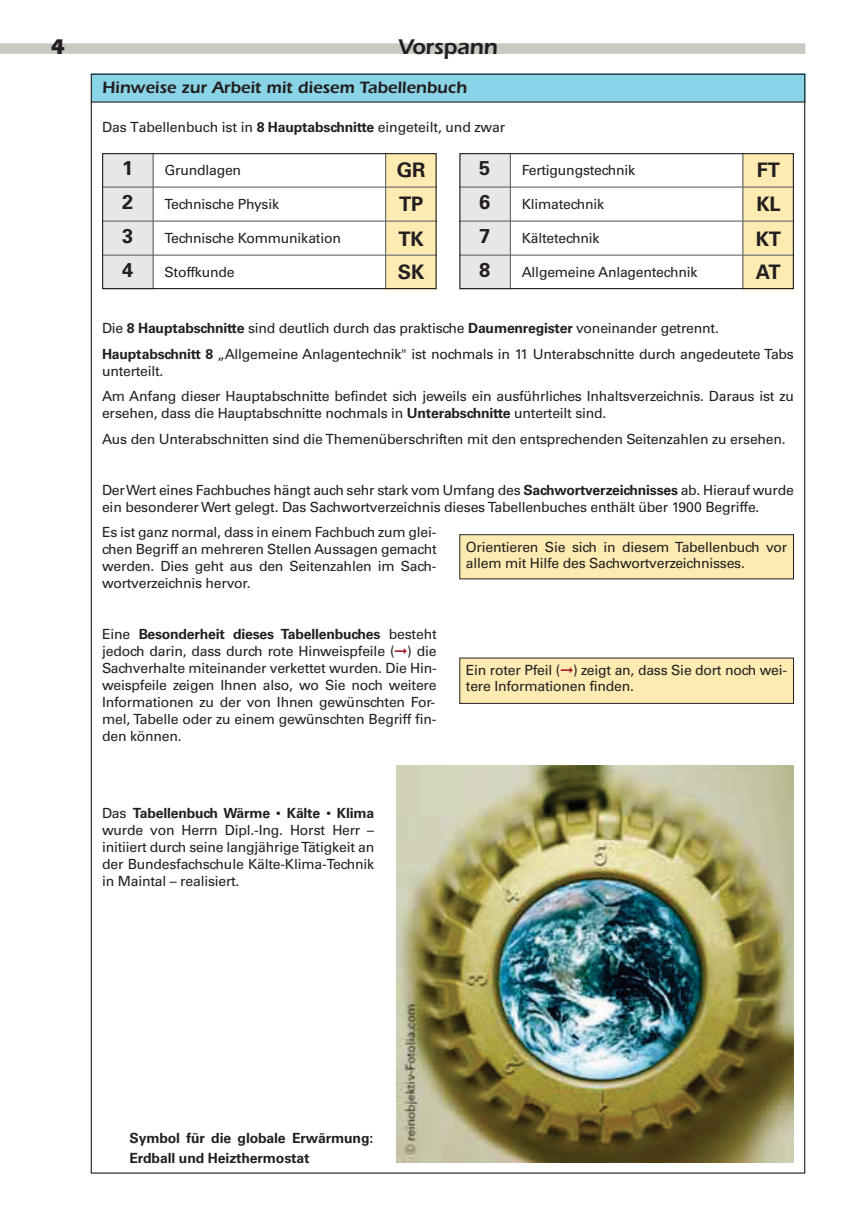
<style>
.page{position:relative;width:862px;height:1219px;background:#fff}
.page>*{position:absolute;margin:0;border:0;box-sizing:border-box;transform-origin:0 0}
.t1{font:600 22px "Itc Eras";letter-spacing:-.01em;color:#231f20}
.t2{font:700 22px "Itc Eras";color:#231f20}
.t3{font:700 20px "Univers";letter-spacing:-.015em;color:#231f20}
.t4{font:600 17px "Itc Eras";letter-spacing:-.005em;color:#231f20}
.t5{font:14px/17px "Univers";letter-spacing:-.015em;color:#231f20}
.t6{font:14px "Univers LT Std";letter-spacing:-.01em;color:#231f20}
.t7{font:700 14px/20px "Univers LT Std";letter-spacing:-.01em;color:#231f20}
.s1{font-family:"Univers";font-weight:700}
.s2{font-weight:700}
.s3{color:#a71d2c}
.s4{font-family:"Universal Newswith Comm Pi"}
</style>
<div class="page">
<div style="left:91px;top:74px;width:714px;height:28px;background:#8ad4e7"></div>
<hr style="left:91px;top:101px;width:714px;height:2px;background:#231f20">
<div style="left:0;top:43px;width:805px;height:11px;background:#cbc7c1"></div>
<svg style="left:102px;top:153px;width:692px;height:137px"></svg>
<div style="left:460px;top:535px;width:333px;height:43px;background:#fdebb2"></div>
<div style="left:459px;top:534px;width:335px;height:45px;border:1px solid #231f20"></div>
<div style="left:460px;top:658px;width:333px;height:45px;background:#fdebb2"></div>
<div style="left:459px;top:658px;width:335px;height:46px;border:1px solid #231f20"></div>
<img style="left:397px;top:765px;width:397px;height:397px">
<h1 class="t2" style="left:50px;top:39px;width:16px">4</h1>
<h1 class="t1" style="left:398px;top:39px;width:101px">Vorspann</h1>
<p class="t4" style="left:102px;top:82px;width:366px">Hinweise zur Arbeit mit diesem Tabellenbuch</p>
<p class="t6" style="left:102px;top:120px;width:405px">Das Tabellenbuch ist in <span class="s1">8 Hauptabschnitte</span> eingeteilt, und zwar</p>
<h2 class="t3" style="left:122px;top:161px;width:13px">1</h2>
<p class="t5" style="left:164px;top:163px;width:78px">Grundlagen</p>
<h2 class="t3" style="left:397px;top:163px;width:30px">GR</h2>
<h2 class="t3" style="left:122px;top:195px;width:13px">2</h2>
<p class="t5" style="left:164px;top:197px;width:116px">Technische Physik</p>
<h2 class="t3" style="left:399px;top:197px;width:26px">TP</h2>
<h2 class="t3" style="left:122px;top:229px;width:13px">3</h2>
<p class="t5" style="left:164px;top:231px;width:178px">Technische Kommunikation</p>
<h2 class="t3" style="left:398px;top:232px;width:27px">TK</h2>
<h2 class="t3" style="left:122px;top:263px;width:13px">4</h2>
<p class="t5" style="left:164px;top:265px;width:72px">Stoffkunde</p>
<h2 class="t3" style="left:398px;top:265px;width:28px">SK</h2>
<h2 class="t3" style="left:479px;top:161px;width:13px">5</h2>
<p class="t5" style="left:522px;top:163px;width:115px">Fertigungstechnik</p>
<h2 class="t3" style="left:757px;top:163px;width:25px">FT</h2>
<h2 class="t3" style="left:479px;top:195px;width:13px">6</h2>
<p class="t5" style="left:522px;top:197px;width:84px">Klimatechnik</p>
<h2 class="t3" style="left:756px;top:197px;width:26px">KL</h2>
<h2 class="t3" style="left:479px;top:229px;width:13px">7</h2>
<p class="t5" style="left:522px;top:231px;width:79px">Kältetechnik</p>
<h2 class="t3" style="left:756px;top:232px;width:27px">KT</h2>
<h2 class="t3" style="left:479px;top:263px;width:13px">8</h2>
<p class="t5" style="left:522px;top:265px;width:177px">Allgemeine Anlagentechnik</p>
<h2 class="t3" style="left:756px;top:265px;width:26px">AT</h2>
<p class="t5" style="left:102px;top:317px;width:693px;line-height:25.6px">Die <span class="s2">8 Hauptabschnitte</span> sind deutlich durch das praktische <span class="s2">Daumenregister</span> voneinander getrennt.<br><span class="s2">Hauptabschnitt 8</span> „Allgemeine Anlagentechnik" ist nochmals in 11 Unterabschnitte durch angedeutete Tabs</p>
<p class="t5" style="left:102px;top:359px;width:693px;line-height:25.6px">unterteilt.<br>Am Anfang dieser Hauptabschnitte befindet sich jeweils ein ausführliches Inhaltsverzeichnis. Daraus ist zu</p>
<p class="t5" style="left:102px;top:402px;width:685px;line-height:25.6px">ersehen, dass die Hauptabschnitte nochmals in <span class="s2">Unterabschnitte</span> unterteilt sind.<br>Aus den Unterabschnitten sind die Themenüberschriften mit den entsprechenden Seitenzahlen zu ersehen.</p>
<p class="t5" style="left:102px;top:483px;width:693px">Der Wert eines Fachbuches hängt auch sehr stark vom Umfang des <span class="s2">Sachwortverzeichnisses</span> ab. Hierauf wurde ein besonderer Wert gelegt. Das Sachwortverzeichnis dieses Tabellenbuches enthält über 1900 Begriffe.</p>
<p class="t5" style="left:102px;top:525px;width:336px;text-align:justify">Es ist ganz normal, dass in einem Fachbuch zum glei&shy;chen Begriff an mehreren Stellen Aussagen gemacht werden. Dies geht aus den Seitenzahlen im Sach&shy;wortverzeichnis hervor.</p>
<p class="t5" style="left:466px;top:540px;width:323px;line-height:16px">Orientieren Sie sich in diesem Tabellenbuch vor allem mit Hilfe des Sachwortverzeichnisses.</p>
<p class="t5" style="left:102px;top:627px;width:336px;text-align:justify">Eine <span class="s2">Besonderheit dieses Tabellenbuches</span> besteht jedoch darin, dass durch rote Hinweispfeile (<span class="s3">➞</span>) die Sachverhalte miteinander verkettet wurden. Die Hin&shy;weispfeile zeigen Ihnen also, wo Sie noch weitere Informationen zu der von Ihnen gewünschten For&shy;mel, Tabelle oder zu einem gewünschten Begriff fin&shy;den können.</p>
<p class="t5" style="left:102px;top:806px;width:274px;text-align:justify">Das <span class="s2">Tabellenbuch Wärme</span> <span class="s4">•</span> <span class="s2">Kälte</span> <span class="s4">•</span> <span class="s2">Klima </span>wurde von Herrn Dipl.-Ing. Horst Herr – initiiert durch seine langjährige Tätigkeit an der Bundesfachschule Kälte-Klima-Technik in Maintal – realisiert.</p>
<p class="t5" style="left:466px;top:664px;width:323px;line-height:16px">Ein roter Pfeil (<span class="s3">➞</span>) zeigt an, dass Sie dort noch wei&shy;tere Informationen finden.</p>
<p class="t7" style="left:129px;top:1128px;width:245px">Symbol für die globale Erwärmung:<br>Erdball und Heizthermostat</p>
</div>
